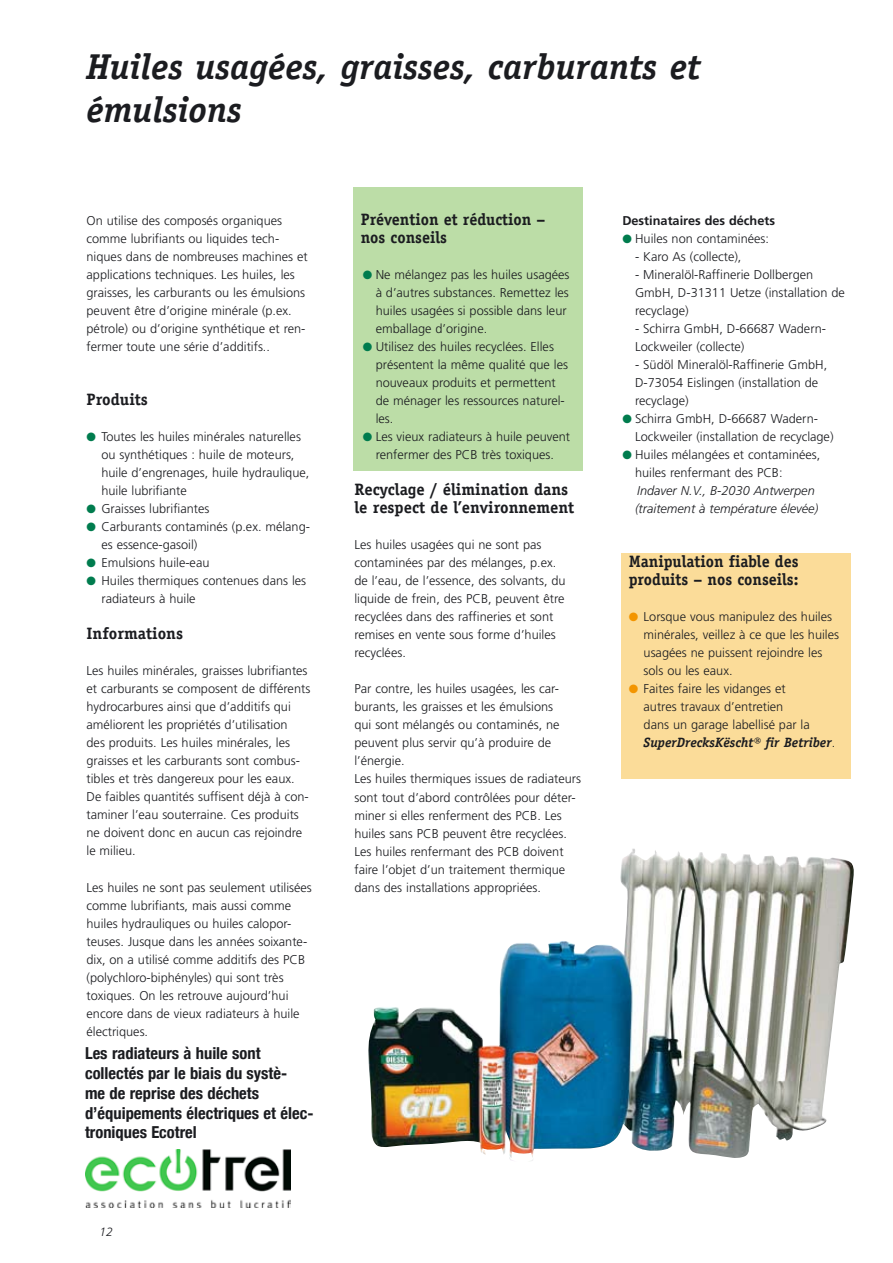
<style>
.page{position:relative;width:893px;height:1263px;background:#fff}
.page>*{position:absolute;margin:0;border:0;box-sizing:border-box;transform-origin:0 0}
.t1{font:italic 700 36px/43.2px "Officina Serif";color:#1b1c20}
.t2{font:700 16.5px/18px "Officina Serif";color:#1b1c20}
.t3{font:700 condensed 16.5px/19.8px "Helvetica Neue";color:#1b1c20}
.t4{font:italic 700 13.5px "Officina Serif";color:#1b1c20}
.t5{font:300 12.75px/18px "Frutiger";color:#1b1c20}
.t6{font:italic 300 12.75px/18px "Frutiger";color:#1b1c20}
.t7{font:700 12.75px "Frutiger";color:#1b1c20}
.t8{font:italic 300 12px "Frutiger";color:#1b1c20}
.s1{color:#007c4e}
.s2{color:#f39500}
.s3{font-family:"Frutiger";font-weight:300;font-style:normal;font-size:12.75px}
</style>
<div class="page">
<img style="left:368px;top:848px;width:486px;height:312px">
<div style="left:353px;top:187px;width:230px;height:284px;background:#bcdda7"></div>
<div style="left:621px;top:553px;width:229px;height:225px;background:#fbdc99"></div>
<img style="left:85px;top:1149px;width:205px;height:59px">
<h1 class="t1" style="left:87px;top:45px;width:615px">Huiles usagées, graisses, carburants et émulsions</h1>
<p class="t5" style="left:87px;top:212px;width:223px">On utilise des composés organiques comme lubrifiants ou liquides tech&shy;niques dans de nombreuses machines et applications techniques. Les huiles, les graisses, les carburants ou les émulsions peuvent être d’origine minérale (p.ex. pétrole) ou d’origine synthétique et ren&shy;fermer toute une série d’additifs..</p>
<p class="t2" style="left:87px;top:391px;width:63px">Produits</p>
<p class="t5" style="left:101px;top:428px;width:209px;text-indent:-15px"><span class="s1">●</span> Toutes les huiles minérales naturelles ou synthétiques : huile de moteurs, huile d’engrenages, huile hydraulique, huile lubrifiante</p>
<p class="t5" style="left:87px;top:500px;width:124px"><span class="s1">●</span> Graisses lubrifiantes</p>
<p class="t5" style="left:101px;top:518px;width:210px;text-indent:-15px"><span class="s1">●</span> Carburants contaminés (p.ex. mélang&shy;es essence-gasoil)</p>
<p class="t5" style="left:87px;top:554px;width:124px"><span class="s1">●</span> Emulsions huile-eau</p>
<p class="t5" style="left:101px;top:572px;width:206px;text-indent:-15px"><span class="s1">●</span> Huiles thermiques contenues dans les radiateurs à huile</p>
<p class="t2" style="left:87px;top:625px;width:98px">Informations</p>
<p class="t5" style="left:87px;top:662px;width:225px">Les huiles minérales, graisses lubrifiantes et carburants se composent de différents hydrocarbures ainsi que d’additifs qui améliorent les propriétés d’utilisation<br>des produits. Les huiles minérales, les graisses et les carburants sont combus&shy;tibles et très dangereux pour les eaux.<br>De faibles quantités suffisent déjà à con&shy;taminer l’eau souterraine. Ces produits ne doivent donc en aucun cas rejoindre le milieu.</p>
<p class="t5" style="left:87px;top:878px;width:227px">Les huiles ne sont pas seulement utilisées comme lubrifiants, mais aussi comme huiles hydrauliques ou huiles calopor&shy;teuses. Jusque dans les années soixante&shy;dix, on a utilisé comme additifs des PCB (polychloro-biphényles) qui sont très toxiques. On les retrouve aujourd’hui encore dans de vieux radiateurs à huile électriques.</p>
<p class="t3" style="left:85px;top:1043px;width:230px">Les radiateurs à huile sont collectés par le biais du systè-<br>me de reprise des déchets d’équipements électriques et élec&shy;troniques Ecotrel</p>
<p class="t8" style="left:100px;top:1224px;width:15px">12</p>
<p class="t2" style="left:361px;top:211px;width:186px">Prévention et réduction – nos conseils</p>
<p class="t5" style="left:376px;top:266px;width:195px;text-indent:-13px"><span class="s1">●</span> Ne mélangez pas les huiles usagées à d’autres substances. Remettez les huiles usagées si possible dans leur emballage d’origine.</p>
<p class="t5" style="left:376px;top:338px;width:194px;text-indent:-13px"><span class="s1">●</span> Utilisez des huiles recyclées. Elles présentent la même qualité que les nouveaux produits et permettent de ménager les ressources naturel&shy;les.</p>
<p class="t5" style="left:363px;top:428px;width:209px;text-align:center"><span class="s1">●</span> Les vieux radiateurs à huile peuvent renfermer des PCB très toxiques.</p>
<p class="t2" style="left:354px;top:481px;width:221px">Recyclage / élimination dans le respect de l’environnement</p>
<p class="t5" style="left:354px;top:536px;width:213px">Les huiles usagées qui ne sont pas contaminées par des mélanges, p.ex. de l’eau, de l’essence, des solvants, du liquide de frein, des PCB, peuvent être recyclées dans des raffineries et sont remises en vente sous forme d’huiles recyclées.</p>
<p class="t5" style="left:354px;top:680px;width:228px">Par contre, les huiles usagées, les car&shy;burants, les graisses et les émulsions<br>qui sont mélangés ou contaminés, ne peuvent plus servir qu’à produire de l’énergie.<br>Les huiles thermiques issues de radiateurs sont tout d’abord contrôlées pour déter&shy;miner si elles renferment des PCB. Les huiles sans PCB peuvent être recyclées.<br>Les huiles renfermant des PCB doivent faire l’objet d’un traitement thermique dans des installations appropriées.</p>
<p class="t7" style="left:622px;top:213px;width:154px">Destinataires des déchets</p>
<p class="t5" style="left:622px;top:230px;width:148px"><span class="s1">●</span> Huiles non contaminées:</p>
<p class="t5" style="left:635px;top:248px;width:108px">- Karo As (collecte),</p>
<p class="t5" style="left:635px;top:266px;width:211px">- Mineralöl-Raffinerie Dollbergen<br>GmbH, D-31311 Uetze (installation de recyclage)</p>
<p class="t5" style="left:635px;top:320px;width:193px">- Schirra GmbH, D-66687 Wadern-<br>Lockweiler (collecte)</p>
<p class="t5" style="left:635px;top:356px;width:194px">- Südöl Mineralöl-Raffinerie GmbH,<br>D-73054 Eislingen (installation de recyclage)</p>
<p class="t5" style="left:635px;top:410px;width:200px;text-indent:-13px"><span class="s1">●</span> Schirra GmbH, D-66687 Wadern-<br>Lockweiler (installation de recyclage)</p>
<p class="t5" style="left:635px;top:446px;width:187px;text-indent:-13px"><span class="s1">●</span> Huiles mélangées et contaminées, huiles renfermant des PCB:</p>
<p class="t6" style="left:635px;top:482px;width:185px">Indaver N. V. , B-2030 Antwerpen (traitement à température élevée)</p>
<p class="t2" style="left:629px;top:553px;width:171px">Manipulation fiable des produits – nos conseils:</p>
<p class="t5" style="left:644px;top:608px;width:197px;text-indent:-15px"><span class="s2">●</span> Lorsque vous manipulez des huiles minérales, veillez à ce que les huiles usagées ne puissent rejoindre les sols ou les eaux.</p>
<p class="t5" style="left:644px;top:680px;width:168px;text-indent:-15px"><span class="s2">●</span> Faites faire les vidanges et autres travaux d’entretien dans un garage labellisé par la</p>
<p class="t4" style="left:644px;top:735px;width:193px">SuperDrecksKëscht® fir Betriber<span class="s3">.</span></p>
</div>
